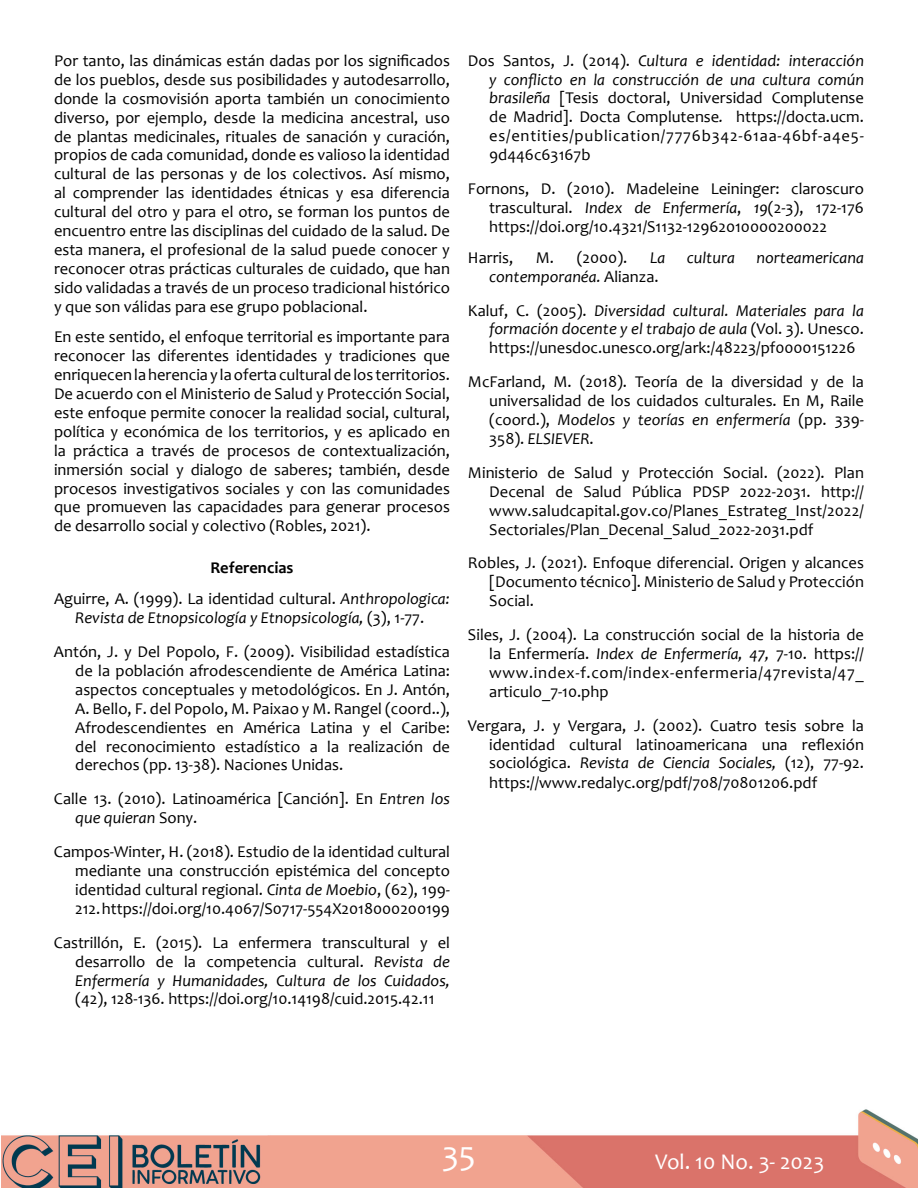
<style>
.page{position:relative;width:918px;height:1188px;background:#fff}
.page>*{position:absolute;margin:0;border:0;box-sizing:border-box;transform-origin:0 0}
.t1{font:34.5px "Candara";color:#fff}
.t2{font:22.5px "Candara";color:#fff}
.t3{font:16.5px/18.9px "Candara";color:#000;text-align:justify}
.t4{font:italic 16.5px/33.9px "Candara";color:#000}
.s1{font-weight:700}
.s2{font-style:italic}
.s3{font-style:normal}
</style>
<div class="page">
<img style="left:1px;top:1109px;width:917px;height:79px">
<p class="t3" style="left:54px;top:51px;width:398px">Por tanto, las dinámicas están dadas por los significados de los pueblos, desde sus posibilidades y autodesarrollo, donde la cosmovisión aporta también un conocimiento diverso, por ejemplo, desde la medicina ancestral, uso de plantas medicinales, rituales de sanación y curación, propios de cada comunidad, donde es valioso la identidad cultural de las personas y de los colectivos. Así mismo, al comprender las identidades étnicas y esa diferencia cultural del otro y para el otro, se forman los puntos de encuentro entre las disciplinas del cuidado de la salud. De esta manera, el profesional de la salud puede conocer y reconocer otras prácticas culturales de cuidado, que han sido validadas a través de un proceso tradicional histórico y que son válidas para ese grupo poblacional.</p>
<p class="t3" style="left:54px;top:328px;width:398px">En este sentido, el enfoque territorial es importante para reconocer las diferentes identidades y tradiciones que enriquecen la herencia y la oferta cultural de los territorios.<br>De acuerdo con el Ministerio de Salud y Protección Social, este enfoque permite conocer la realidad social, cultural, política y económica de los territorios, y es aplicado en la práctica a través de procesos de contextualización, inmersión social y dialogo de saberes; también, desde procesos investigativos sociales y con las comunidades que promueven las capacidades para generar procesos de desarrollo social y colectivo (Robles, 2021).</p>
<p class="t3" style="left:54px;top:552px;width:398px;line-height:30.9px;text-align:center"><span class="s1">Referencias<br></span>Aguirre, A. (1999). La identidad cultural. <span class="s2">Anthropologica:</span></p>
<p class="t3" style="left:54px;top:601px;width:398px;line-height:33.9px;text-align:center"><span class="s2">Revista de Etnopsicología y Etnopsicología,</span> (3), 1-77.<br>Antón, J. y Del Popolo, F. (2009). Visibilidad estadística</p>
<p class="t3" style="left:75px;top:661px;width:376px">de la población afrodescendiente de América Latina: aspectos conceptuales y metodológicos. En J. Antón, A. Bello, F. del Popolo, M. Paixao y M. Rangel (coord..), Afrodescendientes en América Latina y el Caribe: del reconocimiento estadístico a la realización de derechos (pp. 13-38). Naciones Unidas.</p>
<p class="t3" style="left:75px;top:789px;width:376px;text-indent:-21px">Calle 13. (2010). Latinoamérica [Canción]. En <span class="s2">Entren los que quieran</span> Sony.</p>
<p class="t3" style="left:75px;top:842px;width:376px;text-indent:-21px">Campos-Winter, H. (2018). Estudio de la identidad cultural mediante una construcción epistémica del concepto identidad cultural regional. <span class="s2">Cinta de Moebio</span>, (62), 199- 212. https://doi.org/10.4067/S0717-554X2018000200199</p>
<p class="t3" style="left:75px;top:933px;width:376px;text-indent:-21px">Castrillón, E. (2015). La enfermera transcultural y el desarrollo de la competencia cultural. <span class="s2">Revista de Enfermería y Humanidades, Cultura de los Cuidados,</span></p>
<p class="t3" style="left:75px;top:989px;width:361px">(42), 128-136. https://doi.org/10.14198/cuid.2015.42.11</p>
<p class="t3" style="left:489px;top:51px;width:376px;text-indent:-21px">Dos Santos, J. (2014). <span class="s2">Cultura e identidad: interacción y conflicto en la construcción de una cultura común brasileña</span> [Tesis doctoral, Universidad Complutense de Madrid]. Docta Complutense<span class="s2">.</span> https://docta.ucm. es/entities/publication/7776b342-61aa-46bf-a4e5- 9d446c63167b</p>
<p class="t3" style="left:489px;top:179px;width:376px;text-indent:-21px">Fornons, D. (2010). Madeleine Leininger: claroscuro trascultural. <span class="s2">Index de Enfermería</span>, <span class="s2">19</span>(2-3), 172-176 https://doi.org/10.4321/S1132-12962010000200022</p>
<p class="t3" style="left:468px;top:248px;width:47px">Harris,</p>
<p class="t3" style="left:536px;top:248px;width:93px">M. (2000).</p>
<p class="t4" style="left:650px;top:240px;width:17px">La</p>
<p class="t4" style="left:687px;top:240px;width:50px">cultura</p>
<p class="t4" style="left:757px;top:240px;width:109px">norteamericana</p>
<p class="t4" style="left:468px;top:259px;width:397px;text-indent:21px">contemporanéa. <span class="s3">Alianza.<br>Kaluf, C. (2005).</span> Diversidad cultural. Materiales para la</p>
<p class="t3" style="left:489px;top:319px;width:376px"><span class="s2">formación docente y el trabajo de aula</span> (Vol. 3). Unesco. https://unesdoc.unesco.org/ark:/48223/pf0000151226</p>
<p class="t3" style="left:489px;top:372px;width:376px;text-indent:-21px">McFarland, M. (2018). Teoría de la diversidad y de la universalidad de los cuidados culturales. En M, Raile (coord.), <span class="s2">Modelos y teorías en enfermería</span> (pp. 339- 358). <span class="s2">ELSIEVER</span>.</p>
<p class="t3" style="left:489px;top:463px;width:376px;text-indent:-21px">Ministerio de Salud y Protección Social. (2022). Plan Decenal de Salud Pública PDSP 2022-2031. http:// www.saludcapital.gov.co/Planes_Estrateg_Inst/2022/ Sectoriales/Plan_Decenal_Salud_2022-2031.pdf</p>
<p class="t3" style="left:489px;top:553px;width:376px;text-indent:-21px">Robles, J. (2021). Enfoque diferencial. Origen y alcances [Documento técnico]. Ministerio de Salud y Protección Social.</p>
<p class="t3" style="left:489px;top:625px;width:376px;text-indent:-21px">Siles, J. (2004). La construcción social de la historia de la Enfermería. <span class="s2">Index de Enfermería, 47,</span> 7-10. https:// www.index-f.com/index-enfermeria/47revista/47_ articulo_7-10.php</p>
<p class="t3" style="left:489px;top:716px;width:376px;text-indent:-21px">Vergara, J. y Vergara, J. (2002). Cuatro tesis sobre la identidad cultural latinoamericana una reflexión sociológica. <span class="s2">Revista de Ciencia Sociales,</span> (12), 77-92. https://www.redalyc.org/pdf/708/70801206.pdf</p>
<h1 class="t1" style="left:442px;top:1132px;width:35px">35</h1>
<h2 class="t2" style="left:655px;top:1147px;width:171px">Vol. 10 No. 3- 2023</h2>
</div>
